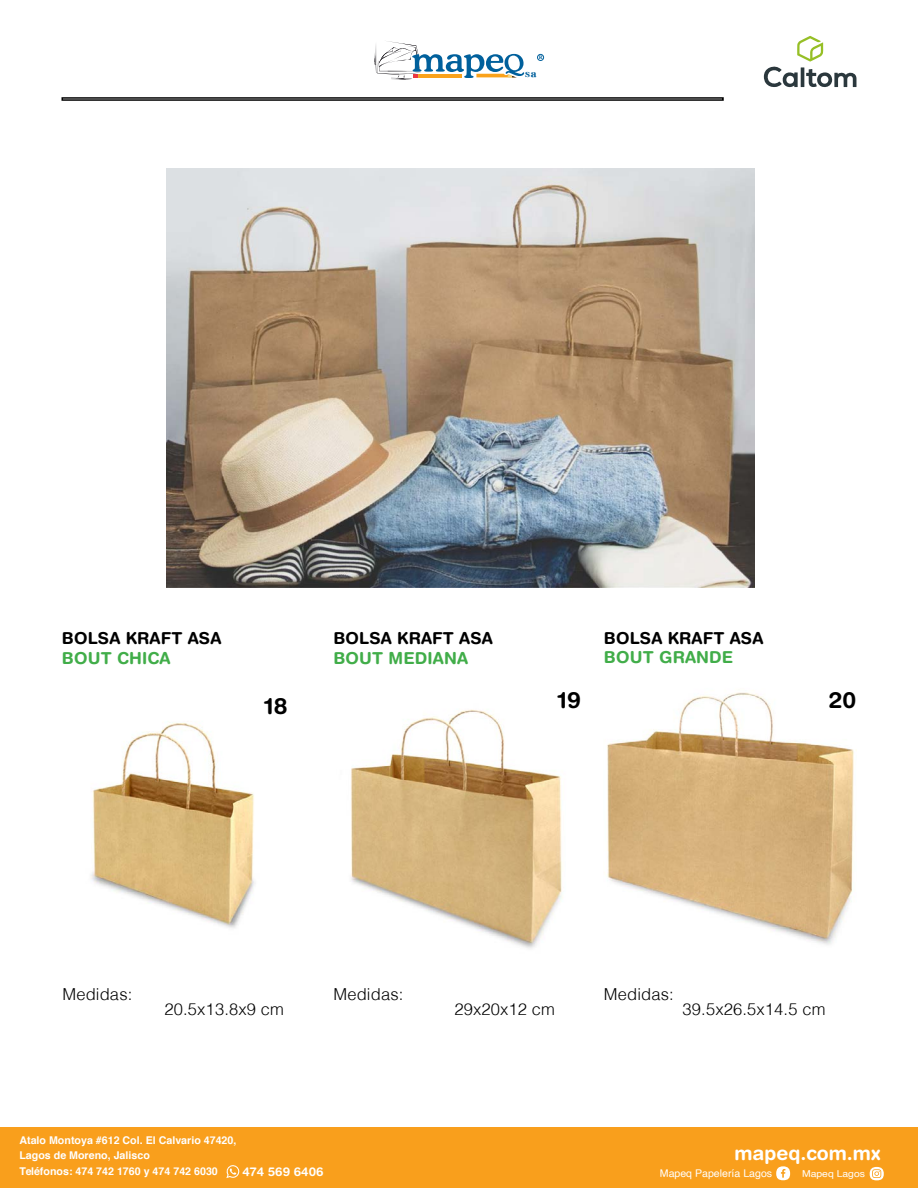
<style>
.page{position:relative;width:918px;height:1188px;background:#fff}
.page>*{position:absolute;margin:0;border:0;box-sizing:border-box;transform-origin:0 0}
.t1{font:700 22.5px "Helvetica Rounded";color:#000}
.t2{font:700 19.5px "Helvetica Rounded";color:#fff}
.t3{font:300 16.5px "Helvetica";letter-spacing:.01em;color:#000}
.t4{font:700 16.5px "Helvetica Rounded";letter-spacing:.01em;color:#000}
.t5{font:700 16.5px "Helvetica Rounded";letter-spacing:.01em;color:#41ad49}
.t6{font:700 12.15px "Helvetica Rounded";color:#fff}
.t7{font:700 10.65px/14.5px "Helvetica";color:#fff}
.t8{font:10.65px "Helvetica";color:#fff}
.t9{font:9.75px "DF Mincho UB WIN RKSJ H";color:#00609c;scale:1.24 1}
.t10{font:9.6px "Helvetica";color:#fff;scale:1.09 1}
.t11{font:700 5.55px "Times New Roman";color:#00609c}
</style>
<div class="page">
<svg style="left:764px;top:36px;width:93px;height:52px"></svg>
<svg style="left:374px;top:41px;width:150px;height:39px"></svg>
<div style="left:537px;top:54px;width:7px;height:7px;border:1px solid #00609c;border-radius:50%"></div>
<div style="left:0;top:1127px;width:918px;height:61px;background:#f99f1c"></div>
<svg style="left:870px;top:1167px;width:14px;height:13px"></svg>
<svg style="left:776px;top:1166px;width:14px;height:14px"></svg>
<svg style="left:226px;top:1165px;width:14px;height:13px"></svg>
<div style="left:62px;top:97px;width:662px;height:4px;border:2px solid #000"></div>
<img style="left:90px;top:723px;width:165px;height:205px">
<img style="left:351px;top:709px;width:212px;height:240px">
<img style="left:607px;top:692px;width:247px;height:253px">
<img style="left:166px;top:168px;width:589px;height:420px">
<p class="t11" style="left:539px;top:53px;width:5px">R</p>
<p class="t9" style="left:525px;top:68px;width:11px">sa</p>
<h3 class="t4" style="left:62px;top:628px;width:161px">BOLSA KRAFT ASA</h3>
<h3 class="t5" style="left:62px;top:648px;width:110px">BOUT CHICA</h3>
<h3 class="t4" style="left:333px;top:628px;width:161px">BOLSA KRAFT ASA</h3>
<h3 class="t5" style="left:333px;top:648px;width:136px">BOUT MEDIANA</h3>
<h3 class="t4" style="left:604px;top:628px;width:161px">BOLSA KRAFT ASA</h3>
<h3 class="t5" style="left:604px;top:648px;width:131px">BOUT GRANDE</h3>
<h1 class="t1" style="left:264px;top:692px;width:25px">18</h1>
<h1 class="t1" style="left:558px;top:686px;width:25px">19</h1>
<h1 class="t1" style="left:829px;top:686px;width:29px">20</h1>
<h3 class="t3" style="left:62px;top:984px;width:71px">Medidas:</h3>
<h3 class="t3" style="left:333px;top:984px;width:71px">Medidas:</h3>
<h3 class="t3" style="left:604px;top:984px;width:71px">Medidas:</h3>
<h3 class="t3" style="left:164px;top:999px;width:121px">20.5x13.8x9 cm</h3>
<h3 class="t3" style="left:454px;top:999px;width:102px">29x20x12 cm</h3>
<h3 class="t3" style="left:683px;top:999px;width:144px">39.5x26.5x14.5 cm</h3>
<p class="t7" style="left:19px;top:1133px;width:219px">Atalo Montoya #612 Col. El Calvario 47420,<br>Lagos de Moreno, Jalisco</p>
<p class="t7" style="left:19px;top:1164px;width:200px">Teléfonos: 474 742 1760 y 474 742 6030</p>
<h2 class="t2" style="left:735px;top:1141px;width:147px">mapeq.com.mx</h2>
<p class="t6" style="left:242px;top:1164px;width:83px">474 569 6406</p>
<p class="t8" style="left:660px;top:1165px;width:114px">Mapeq Papelería Lagos</p>
<p class="t10" style="left:802px;top:1166px;width:59px">Mapeq Lagos</p>
</div>
